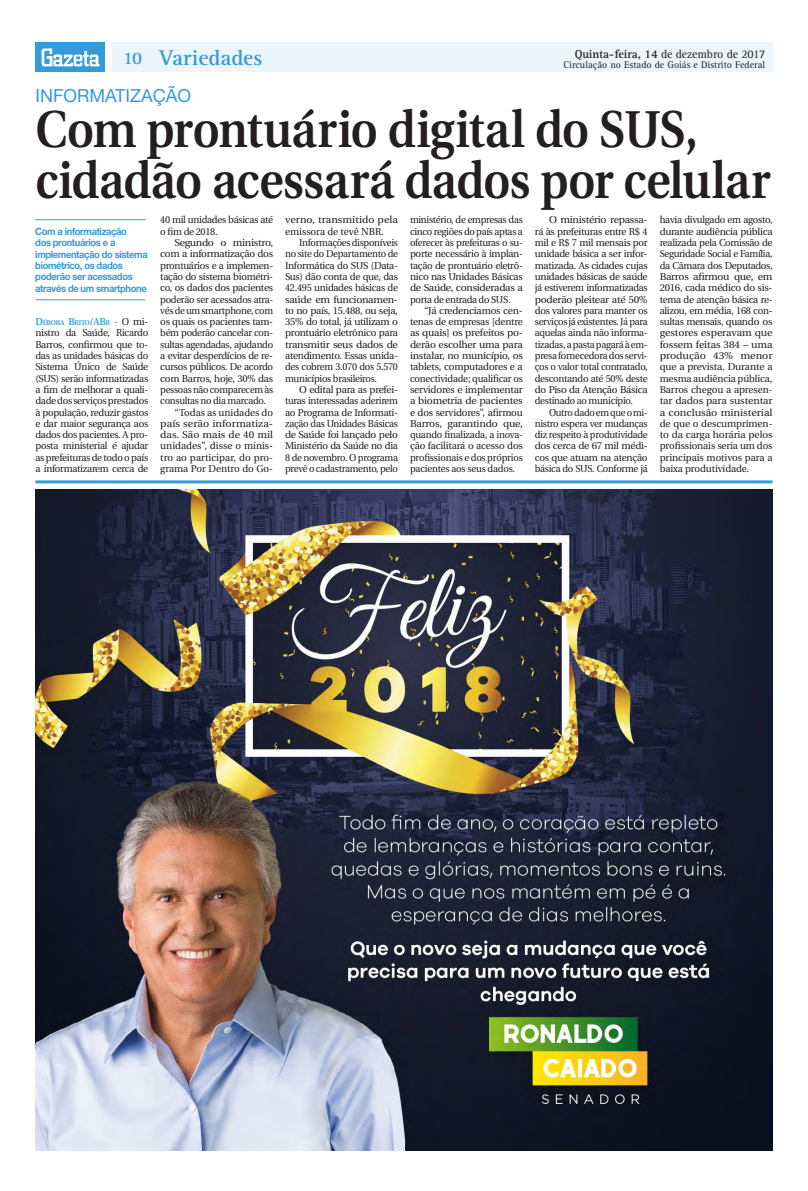
<style>
.page{position:relative;width:808px;height:1191px;background:#fff}
.page>*{position:absolute;margin:0;border:0;box-sizing:border-box;transform-origin:0 0}
.Manchete{font:600 51.7px/51px "Utopia";letter-spacing:-.01em;color:#231f20;scale:.9 1}
.t1{font:700 22px "Rotis Serif";color:#349ada}
.Retranca{font:18px "Helvetica Neue";color:#349ada}
.t2{font:700 18px "Rotis Serif";color:#349ada}
.t3{font:12px "Rotis Serif";letter-spacing:-.01em;color:#231f20}
.TExto_Corrido{font:10px/11.3px "Utopia";letter-spacing:-.03em;color:#231f20;text-align:justify;scale:1.04 1}
.TExto_Corrido-2{font:10px/11.3px "Utopia";letter-spacing:-.03em;color:#231f20;text-align:justify}
.TExto_Corrido-3{font:10px/11.3px "Utopia";letter-spacing:-.03em;color:#231f20;text-align:justify;scale:.96 1}
.TExto_Corrido-4{font:10px/11.3px "Utopia";letter-spacing:-.03em;color:#231f20;text-align:justify;scale:.95 1}
.Repórter{font:10px/11.3px "Utopia";letter-spacing:-.03em;color:#231f20;text-align:justify}
.TExto_Corrido-5{font:10px/11.3px "Utopia";letter-spacing:-.03em;color:#231f20;text-align:justify;scale:.94 1}
.Olho{font:700 10px/11.3px "Helvetica Neue";letter-spacing:-.04em;color:#349ada;scale:.94 1}
.t4{font:10px "Rotis Serif";color:#231f20}
.TExto_Corrido-6{font:10px/11.3px "Utopia";color:#231f20;scale:1.06 1}
.Repórter-2{font:600 7px "Utopia";letter-spacing:-.045em;color:#349ada}
.s1{font-weight:700}
.s2{font-size:10px}
.s3{font-weight:400;font-size:10px;color:#231f20}
</style>
<div class="page">
<div style="left:112px;top:43px;width:660px;height:29px;background:#ebf5fb"></div>
<div style="left:35px;top:43px;width:70px;height:29px;background:#349ada"></div>
<svg style="left:42px;top:48px;width:58px;height:18px"></svg>
<hr style="left:35px;top:480px;width:737px;height:3px;background:#349ada">
<hr style="left:35px;top:219px;width:110px;height:1px;background:#349ada">
<hr style="left:36px;top:299px;width:109px;height:1px;background:#349ada">
<img style="left:35px;top:489px;width:737px;height:661px">
<p class="t3" style="left:575px;top:47px;width:192px"><span class="s1">Quinta-feira, 14</span> de dezembro de 2017</p>
<p class="t2" style="left:123px;top:48px;width:21px">10</p>
<p class="t1" style="left:159px;top:45px;width:105px">Variedades</p>
<p class="t4" style="left:563px;top:59px;width:203px">Circulação no Estado de Goiás e Distrito Federal</p>
<p class="Manchete" style="left:35px;top:104px;width:818px">Com prontuário digital do SUS, cidadão acessará dados por celular</p>
<p class="Retranca" style="left:35px;top:84px;width:157px">INFORMATIZAÇÃO</p>
<p class="Olho" style="left:35px;top:226px;width:121px">Com a informatização<br>dos prontuários e a implementação do sistema biométrico, os dados poderão ser acessados através de um smartphone</p>
<p class="Repórter-2" style="left:35px;top:319px;width:114px"><span class="s2">D</span>ÉBORA <span class="s2">B</span>RITO<span class="s2">/AB</span>R <span class="s2">-</span> <span class="s3">O mi-</span></p>
<p class="Repórter" style="left:35px;top:327px;width:114px">nistro da Saúde, Ricardo Barros, confirmou que to&shy;das as unidades básicas do Sistema Único de Saúde (SUS) serão informatizadas a fim de melhorar a quali&shy;dade dos serviços prestados à população, reduzir gastos e dar maior segurança aos dados dos pacientes. A pro&shy;posta ministerial é ajudar as prefeituras de todo o país a informatizarem cerca de</p>
<p class="Repórter" style="left:160px;top:214px;width:114px">40 mil unidades básicas até o fim de 2018.</p>
<p class="TExto_Corrido" style="left:160px;top:237px;width:110px;text-indent:14px">Segundo o ministro, com a informatização dos prontuários e a implemen&shy;tação do sistema biométri&shy;co, os dados dos pacientes poderão ser acessados atra&shy;vés de um smartphone, com os quais os pacientes tam&shy;bém poderão cancelar con&shy;sultas agendadas, ajudando a evitar desperdícios de re&shy;cursos públicos. De acordo com Barros, hoje, 30% das pessoas não comparecem às consultas no dia marcado.</p>
<p class="TExto_Corrido-2" style="left:160px;top:407px;width:114px;text-indent:14px">“Todas as unidades do país serão informatiza&shy;das. São mais de 40 mil unidades”, disse o minis&shy;tro ao participar, do pro&shy;grama Por Dentro do Go-</p>
<p class="TExto_Corrido-6" style="left:285px;top:214px;width:108px">verno, transmitido pela emissora de tevê NBR.</p>
<p class="TExto_Corrido-4" style="left:285px;top:237px;width:120px;text-indent:14px">Informações disponíveis no site do Departamento de Informática do SUS (Data-Sus) dão conta de que, das 42.495 unidades básicas de saúde em funcionamen&shy;to no país, 15.488, ou seja, 35% do total, já utilizam o prontuário eletrônico para transmitir seus dados de atendimento. Essas unida&shy;des cobrem 3.070 dos 5.570 municípios brasileiros.</p>
<p class="TExto_Corrido-2" style="left:285px;top:384px;width:114px;text-indent:14px">O edital para as prefei&shy;turas interessadas aderirem ao Programa de Informati&shy;zação das Unidades Básicas de Saúde foi lançado pelo Ministério da Saúde no dia 8 de novembro. O programa prevê o cadastramento, pelo</p>
<p class="TExto_Corrido-4" style="left:410px;top:214px;width:120px">ministério, de empresas das cinco regiões do país aptas a oferecer às prefeituras o su&shy;porte necessário à implan&shy;tação de prontuário eletrô&shy;nico nas Unidades Básicas de Saúde, consideradas a porta de entrada do SUS.</p>
<p class="TExto_Corrido-2" style="left:410px;top:305px;width:114px;text-indent:14px">“Já credenciamos cen&shy;tenas de empresas [dentre as quais] os prefeitos po&shy;derão escolher uma para instalar, no município, os tablets, computadores e a conectividade; qualificar os servidores e implementar a biometria de pacientes e dos servidores”, afirmou Barros, garantindo que, quando finalizada, a inova&shy;ção facilitará o acesso dos profissionais e dos próprios pacientes aos seus dados.</p>
<p class="TExto_Corrido" style="left:535px;top:214px;width:110px;text-indent:14px">O ministério repassa&shy;rá às prefeituras entre R$ 4 mil e R$ 7 mil mensais por unidade básica a ser infor&shy;matizada. As cidades cujas unidades básicas de saúde já estiverem informatizadas poderão pleitear até 50% dos valores para manter os serviços já existentes. Já para aquelas ainda não informa&shy;tizadas, a pasta pagará à em&shy;presa fornecedora dos servi&shy;ços o valor total contratado, descontando até 50% deste do Piso da Atenção Básica destinado ao município.</p>
<p class="TExto_Corrido-5" style="left:535px;top:407px;width:122px;text-indent:14px">Outro dado em que o mi&shy;nistro espera ver mudanças diz respeito à produtividade dos cerca de 67 mil médi&shy;cos que atuam na atenção básica do SUS. Conforme já</p>
<p class="TExto_Corrido-3" style="left:660px;top:214px;width:119px">havia divulgado em agosto, durante audiência pública realizada pela Comissão de Seguridade Social e Família, da Câmara dos Deputados, Barros afirmou que, em 2016, cada médico do sis&shy;tema de atenção básica re&shy;alizou, em média, 168 con&shy;sultas mensais, quando os gestores esperavam que fossem feitas 384 – uma produção 43% menor que a prevista. Durante a mesma audiência pública, Barros chegou a apresen&shy;tar dados para sustentar a conclusão ministerial de que o descumprimen&shy;to da carga horária pelos profissionais seria um dos principais motivos para a baixa produtividade.</p>
</div>
